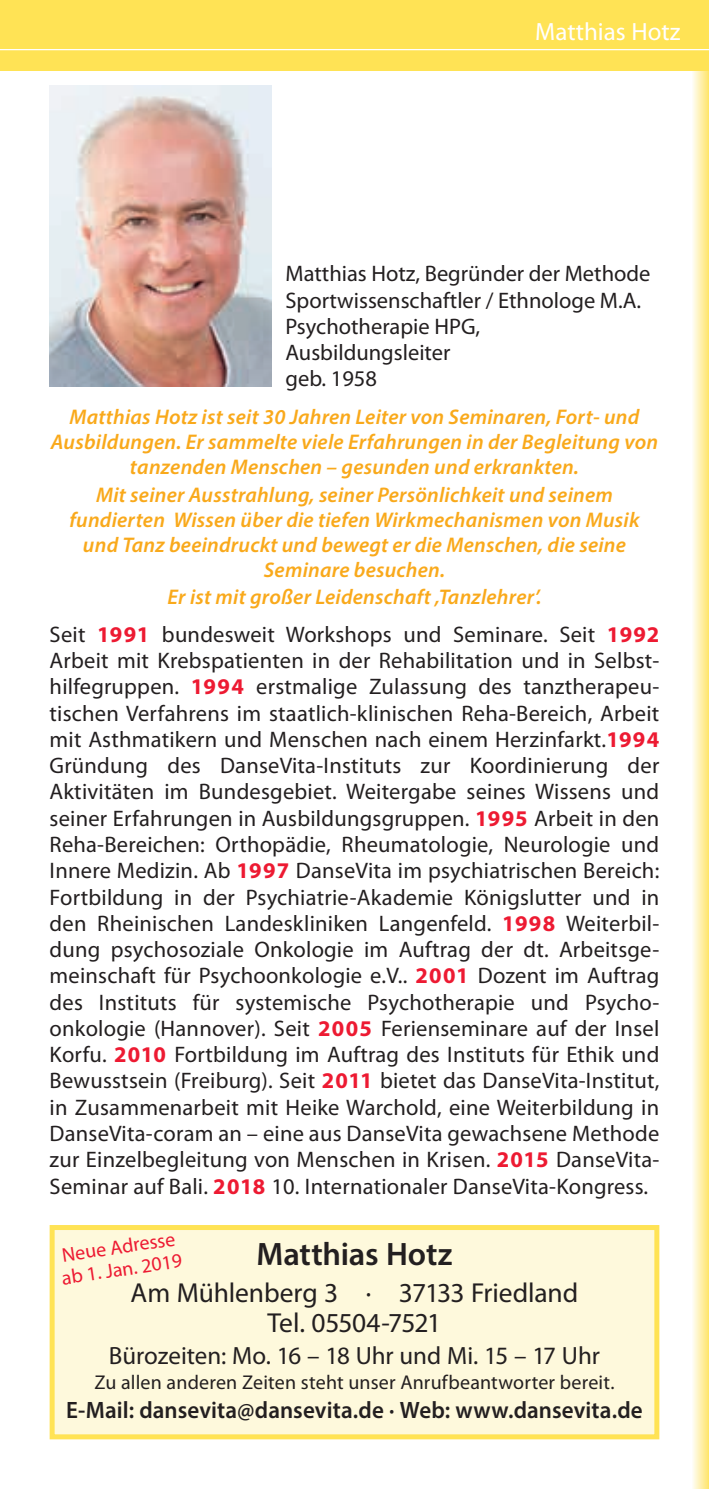
<style>
.page{position:relative;width:709px;height:1489px;background:#fff}
.page>*{position:absolute;margin:0;border:0;box-sizing:border-box;transform-origin:0 0}
.t1{font:600 32.5px "Myriad Pro";letter-spacing:-.005em;color:#231f20}
.t2{font:27.5px/30px "Myriad Pro";letter-spacing:-.005em;color:#231f20;text-align:center}
.t3{font:25px "Myriad Pro";letter-spacing:-.005em;color:#231f20}
.t4{font:25px "Myriad Pro";color:#fff}
.t5{font:600 23.75px "Myriad Pro";letter-spacing:.005em;color:#231f20}
.t6{font:22.5px/26.2px "Myriad Pro";color:#231f20}
.t7{font:italic 600 21.25px/25px "Myriad Pro";letter-spacing:.01em;color:#f9a91b;text-align:center}
.t8{font:20px "Myriad Pro";letter-spacing:.01em;color:#231f20}
.t9{font:20px/22.5px "Myriad Pro";color:#ed1a32}
.s1{font-weight:700;color:#ed1a32}
</style>
<div class="page">
<svg style="left:693px;top:71px;width:16px;height:1417px;background:#fef0ac"></svg>
<div style="left:0;top:0;width:709px;height:71px;background:#ffe355"></div>
<hr style="left:0;top:49px;width:709px;height:1px;background:#fff">
<div style="left:52px;top:1227px;width:605px;height:209px;background:#fef9dc"></div>
<div style="left:50px;top:1224px;width:609px;height:215px;border:5px solid #ffe355"></div>
<img style="left:50px;top:85px;width:221px;height:301px">
<p class="t4" style="left:535px;top:16px;width:147px">Matthias Hotz</p>
<p class="t6" style="left:285px;top:260px;width:366px">Matthias Hotz, Begründer der Methode<br>Sportwissenschaftler / Ethnologe M.A.<br>Psychotherapie HPG,<br>Ausbildungsleiter<br>geb. 1958</p>
<p class="t7" style="left:51px;top:404px;width:609px">Matthias Hotz ist seit 30 Jahren Leiter von Seminaren, Fort- und<br>Ausbildungen. Er sammelte viele Erfahrungen in der Begleitung von tanzenden Menschen – gesunden und erkrankten.</p>
<p class="t7" style="left:69px;top:481px;width:571px">Mit seiner Ausstrahlung, seiner Persönlichkeit und seinem fundierten Wissen über die tiefen Wirkmechanismen von Musik und Tanz beeindruckt und bewegt er die Menschen, die seine Seminare besuchen.</p>
<p class="t7" style="left:167px;top:583px;width:375px">Er ist mit großer Leidenschaft ‚Tanzlehrer’.</p>
<p class="t6" style="left:50px;top:620px;width:611px;text-align:justify">Seit <span class="s1">1991</span> bundesweit Workshops und Seminare. Seit <span class="s1">1992<br></span>Arbeit mit Krebspatienten in der Rehabilitation und in Selbst&shy;hilfegruppen. <span class="s1">1994</span> erstmalige Zulassung des tanztherapeu&shy;tischen Verfahrens im staatlich-klinischen Reha-Bereich, Arbeit mit Asthmatikern und Menschen nach einem Herzinfarkt.<span class="s1">1994<br></span>Gründung des DanseVita-Instituts zur Koordinierung der Aktivitäten im Bundesgebiet. Weitergabe seines Wissens und seiner Erfahrungen in Ausbildungsgruppen. <span class="s1">1995</span> Arbeit in den Reha-Bereichen: Orthopädie, Rheumatologie, Neurologie und Innere Medizin. Ab <span class="s1">1997</span> DanseVita im psychiatrischen Bereich:<br>Fortbildung in der Psychiatrie-Akademie Königslutter und in den Rheinischen Landeskliniken Langenfeld. <span class="s1">1998</span> Weiterbil&shy;dung psychosoziale Onkologie im Auftrag der dt. Arbeitsge&shy;meinschaft für Psychoonkologie e.V.. <span class="s1">2001</span> Dozent im Auftrag des Instituts für systemische Psychotherapie und Psycho&shy;onkologie (Hannover). Seit <span class="s1">2005</span> Ferienseminare auf der Insel Korfu. <span class="s1">2010</span> Fortbildung im Auftrag des Instituts für Ethik und Bewusstsein (Freiburg). Seit <span class="s1">2011</span> bietet das DanseVita-Institut, in Zusammenarbeit mit Heike Warchold, eine Weiterbildung in DanseVita-coram an – eine aus DanseVita gewachsene Methode zur Einzelbegleitung von Menschen in Krisen. <span class="s1">2015</span> DanseVita-Seminar auf Bali. <span class="s1">2018</span> 10. Internationaler DanseVita-Kongress.</p>
<p class="t9" style="left:57px;top:1244px;width:123px;rotate:-9deg">Neue Adresse ab 1. Jan. 2019</p>
<h1 class="t1" style="left:256px;top:1233px;width:197px">Matthias Hotz</h1>
<p class="t2" style="left:131px;top:1277px;width:449px">Am Mühlenberg 3 · 37133 Friedland<br>Tel. 05504-7521</p>
<p class="t3" style="left:109px;top:1340px;width:492px">Bürozeiten: Mo. 16 – 18 Uhr und Mi. 15 – 17 Uhr</p>
<p class="t8" style="left:94px;top:1370px;width:520px">Zu allen anderen Zeiten steht unser Anrufbeantworter bereit.</p>
<p class="t5" style="left:66px;top:1394px;width:578px">E-Mail: dansevita@dansevita.de · Web: www.dansevita.de</p>
</div>
